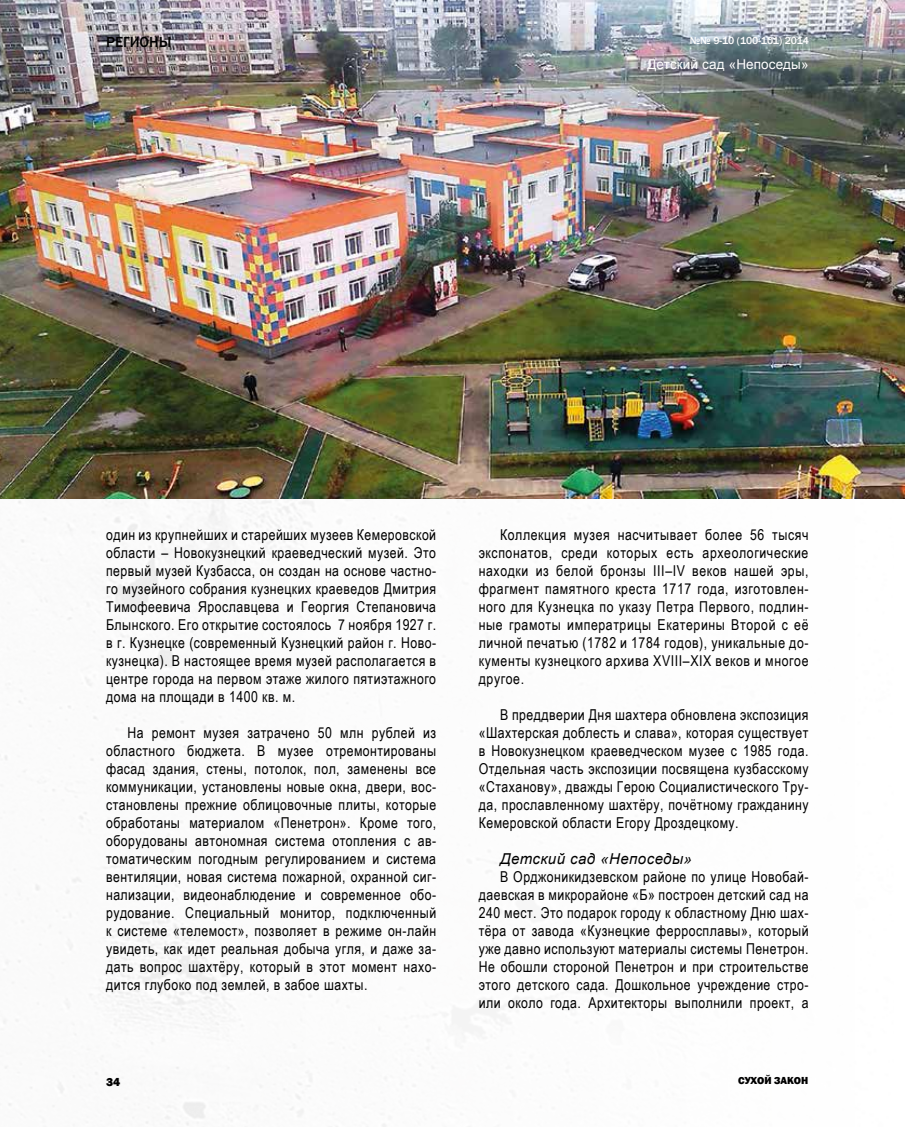
<style>
.page{position:relative;width:915px;height:1127px;background:#fff}
.page>*{position:absolute;margin:0;border:0;box-sizing:border-box;transform-origin:0 0}
.t1{font:15px/18px "Arial Narrow";letter-spacing:.03em;color:#000;text-align:justify}
.t2{font:italic 15px "Arial";letter-spacing:.03em;color:#000}
.t3{font:500 15px "Franklin Gothic";color:#000}
.t4{font:13.5px "Arial";letter-spacing:.01em;color:#fff}
.t5{font:800 12px "Franklin Gothic";color:#000}
.t6{font:500 10.5px "Franklin Gothic";letter-spacing:-.01em;color:#fff}
.t7{font:800 10.5px "Franklin Gothic";color:#000}
</style>
<div class="page">
<img style="left:0;top:0;width:905px;height:1127px">
<img style="left:0;top:0;width:903px;height:498px">
<p class="t3" style="left:106px;top:33px;width:67px">РЕГИОНЫ</p>
<p class="t6" style="left:689px;top:34px;width:121px">№№ 9-10 (100-101) 2014</p>
<p class="t4" style="left:647px;top:56px;width:163px">Детский сад «Непоседы»</p>
<p class="t1" style="left:106px;top:525px;width:331px">один из крупнейших и старейших музеев Кемеровской области – Новокузнецкий краеведческий музей. Это первый музей Кузбасса, он создан на основе частно&shy;го музейного собрания кузнецких краеведов Дмитрия Тимофеевича Ярославцева и Георгия Степановича Блынского. Его открытие состоялось 7 ноября 1927 г. в г. Кузнецке (современный Кузнецкий район г. Ново&shy;кузнецка). В настоящее время музей располагается в центре города на первом этаже жилого пятиэтажного дома на площади в 1400 кв. м.</p>
<p class="t1" style="left:106px;top:723px;width:331px;text-indent:21px">На ремонт музея затрачено 50 млн рублей из областного бюджета. В музее отремонтированы фасад здания, стены, потолок, пол, заменены все коммуникации, установлены новые окна, двери, вос&shy;становлены прежние облицовочные плиты, которые обработаны материалом «Пенетрон». Кроме того, оборудованы автономная система отопления с ав&shy;томатическим погодным регулированием и система вентиляции, новая система пожарной, охранной сиг&shy;нализации, видеонаблюдение и современное обо&shy;рудование. Специальный монитор, подключенный к системе «телемост», позволяет в режиме он-лайн увидеть, как идет реальная добыча угля, и даже за&shy;дать вопрос шахтёру, который в этот момент нахо&shy;дится глубоко под землей, в забое шахты.</p>
<p class="t1" style="left:478px;top:525px;width:331px;text-indent:21px">Коллекция музея насчитывает более 56 тысяч экспонатов, среди которых есть археологические находки из белой бронзы III–IV веков нашей эры, фрагмент памятного креста 1717 года, изготовлен&shy;ного для Кузнецка по указу Петра Первого, подлин&shy;ные грамоты императрицы Екатерины Второй с её личной печатью (1782 и 1784 годов), уникальные до&shy;кументы кузнецкого архива XVIII–XIX веков и многое другое.</p>
<p class="t1" style="left:478px;top:705px;width:331px;text-indent:21px">В преддверии Дня шахтера обновлена экспозиция «Шахтерская доблесть и слава», которая существует в Новокузнецком краеведческом музее с 1985 года.<br>Отдельная часть экспозиции посвящена кузбасскому «Стаханову», дважды Герою Социалистического Тру&shy;да, прославленному шахтёру, почётному гражданину Кемеровской области Егору Дроздецкому.</p>
<p class="t2" style="left:500px;top:849px;width:193px">Детский сад «Непоседы»</p>
<p class="t1" style="left:478px;top:867px;width:331px;text-indent:21px">В Орджоникидзевском районе по улице Новобай&shy;даевская в микрорайоне «Б» построен детский сад на 240 мест. Это подарок городу к областному Дню шах&shy;тёра от завода «Кузнецкие ферросплавы», который уже давно используют материалы системы Пенетрон.<br>Не обошли стороной Пенетрон и при строительстве этого детского сада. Дошкольное учреждение стро&shy;или около года. Архитекторы выполнили проект, а</p>
<p class="t5" style="left:106px;top:1074px;width:16px">34</p>
<p class="t7" style="left:737px;top:1074px;width:72px">СУХОЙ ЗАКОН</p>
</div>
